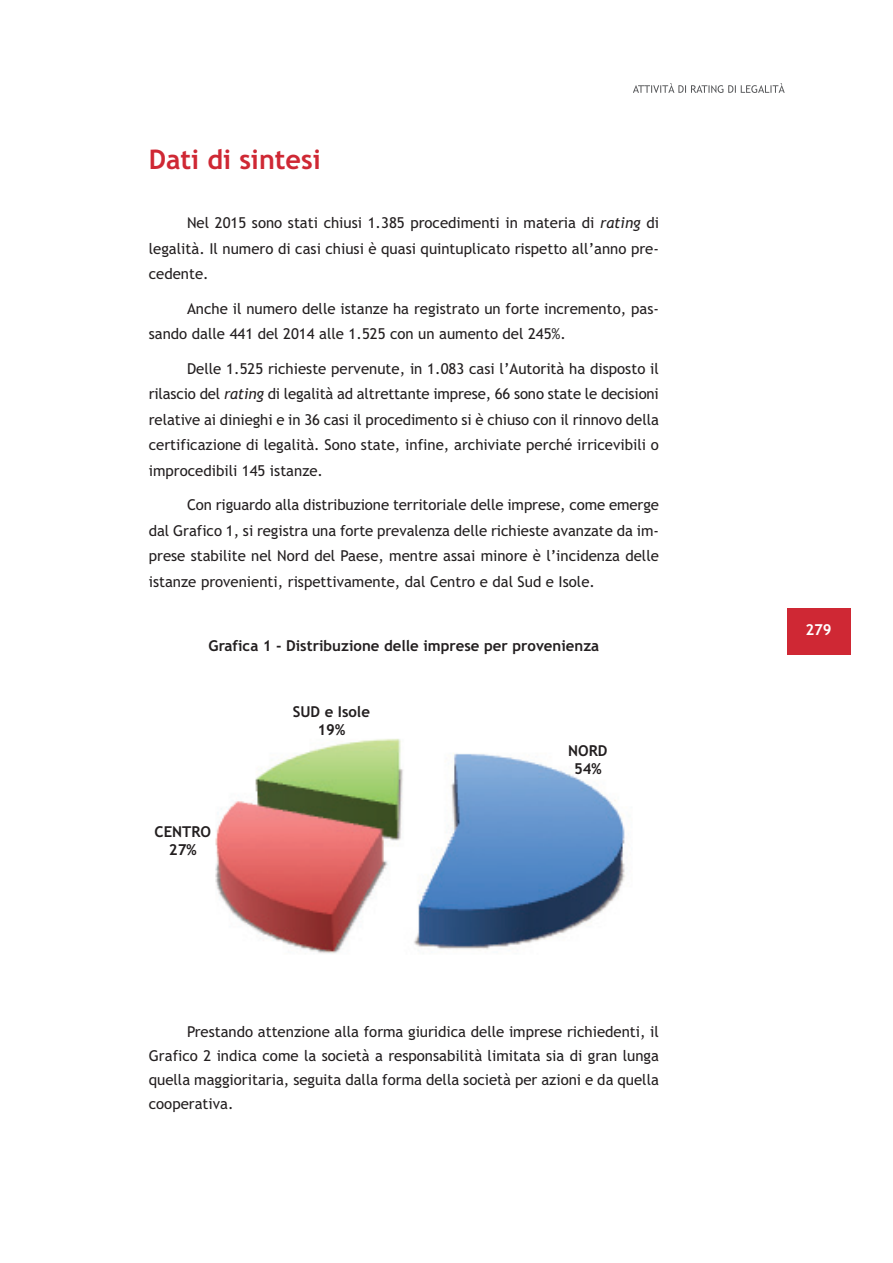
<style>
.page{position:relative;width:893px;height:1263px;background:#fff}
.page>*{position:absolute;margin:0;border:0;box-sizing:border-box;transform-origin:0 0}
.t1{font:700 27px "Trebuchet MS";color:#cf2834}
.t2{font:15px/25.5px "Trebuchet MS";color:#231f20;text-align:justify}
.t3{font:700 15px/18px "Trebuchet MS";color:#231f20;text-align:center}
.t4{font:700 15px "Trebuchet MS";color:#fff}
.s1{font-style:italic}
</style>
<div class="page">
<div style="left:787px;top:608px;width:63px;height:47px;background:#cf2834"></div>
<svg style="left:633px;top:83px;width:152px;height:10px"></svg>
<img style="left:215px;top:738px;width:411px;height:216px">
<h1 class="t1" style="left:149px;top:149px;width:174px">Dati di sintesi</h1>
<p class="t2" style="left:149px;top:212px;width:512px;text-indent:38px">Nel 2015 sono stati chiusi 1.385 procedimenti in materia di <span class="s1">rating</span> di legalità. Il numero di casi chiusi è quasi quintuplicato rispetto all’anno pre&shy;cedente.</p>
<p class="t2" style="left:149px;top:297px;width:512px;text-indent:38px">Anche il numero delle istanze ha registrato un forte incremento, pas&shy;sando dalle 441 del 2014 alle 1.525 con un aumento del 245%.</p>
<p class="t2" style="left:149px;top:357px;width:512px;text-indent:38px">Delle 1.525 richieste pervenute, in 1.083 casi l’Autorità ha disposto il rilascio del <span class="s1">rating</span> di legalità ad altrettante imprese, 66 sono state le decisioni relative ai dinieghi e in 36 casi il procedimento si è chiuso con il rinnovo della certificazione di legalità. Sono state, infine, archiviate perché irricevibili o improcedibili 145 istanze.</p>
<p class="t2" style="left:149px;top:494px;width:512px;text-indent:38px">Con riguardo alla distribuzione territoriale delle imprese, come emerge dal Grafico 1, si registra una forte prevalenza delle richieste avanzate da im&shy;prese stabilite nel Nord del Paese, mentre assai minore è l’incidenza delle istanze provenienti, rispettivamente, dal Centro e dal Sud e Isole.</p>
<p class="t3" style="left:209px;top:638px;width:392px">Grafica 1 - Distribuzione delle imprese per provenienza</p>
<p class="t3" style="left:155px;top:824px;width:58px">CENTRO<br>27%</p>
<p class="t3" style="left:293px;top:704px;width:79px">SUD e Isole<br>19%</p>
<p class="t3" style="left:568px;top:743px;width:41px">NORD<br>54%</p>
<p class="t2" style="left:149px;top:1021px;width:512px;line-height:24px;text-indent:38px">Prestando attenzione alla forma giuridica delle imprese richiedenti, il Grafico 2 indica come la società a responsabilità limitata sia di gran lunga quella maggioritaria, seguita dalla forma della società per azioni e da quella cooperativa.</p>
<p class="t4" style="left:805px;top:624px;width:28px">279</p>
</div>
